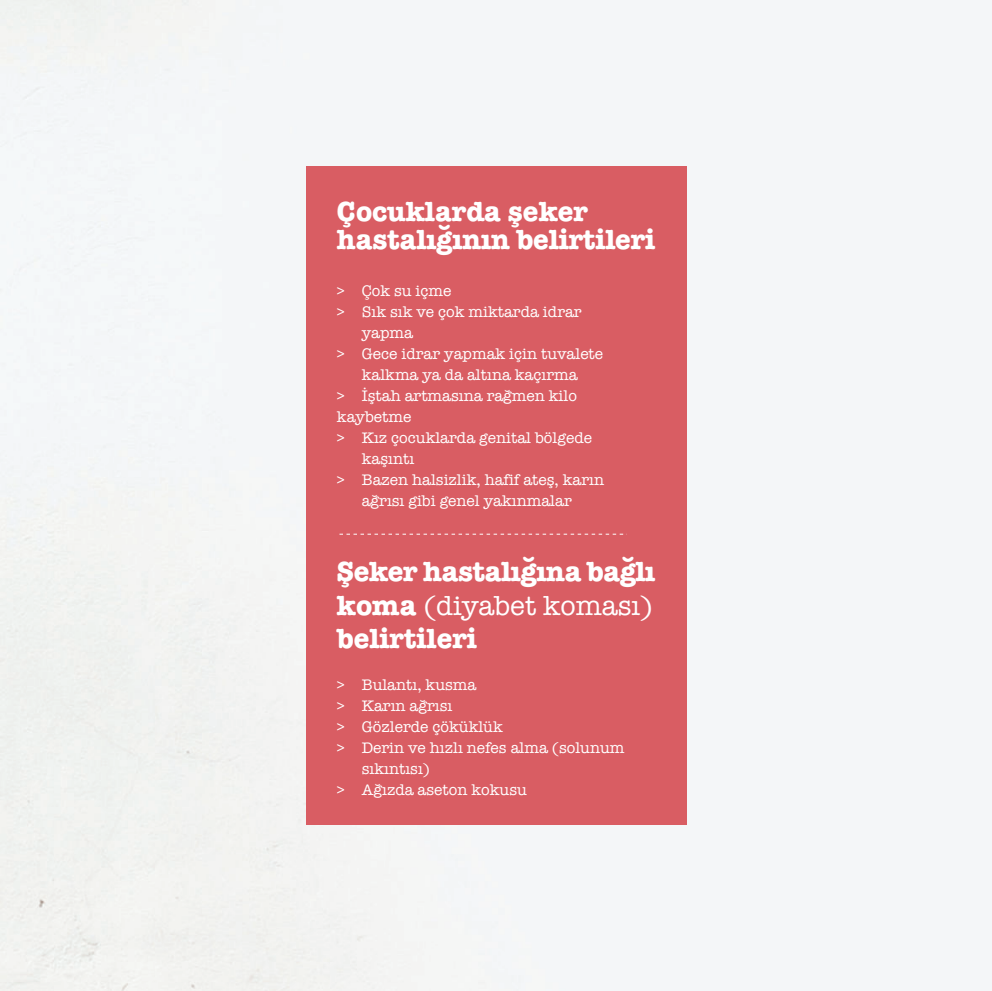
<style>
.page{position:relative;width:992px;height:991px;background:#fff}
.page>*{position:absolute;margin:0;border:0;box-sizing:border-box;transform-origin:0 0}
.t1{font:700 28px/28px "American Type Writer";letter-spacing:-.005em;color:#fff}
.t2{font:28px "American Typewriter";color:#fff}
.t3{font:15.75px "American Typewriter";color:#fff}
.s1{font-family:"American Type Writer";font-weight:700}
</style>
<div class="page">
<div style="left:0;top:0;width:991px;height:990px;background:#f4f6f8"></div>
<div style="left:306px;top:166px;width:380px;height:658px;background:#d95d63"></div>
<svg style="left:339px;top:533px;width:288px;height:1px"></svg>
<h1 class="t1" style="left:337px;top:197px;width:320px">Çocuklarda fleker hastal›¤›n›n belirtileri</h1>
<p class="t3" style="left:337px;top:282px;width:116px">&gt; Çok su içme</p>
<p class="t3" style="left:337px;top:303px;width:246px">&gt; Sık sık ve çok miktarda idrar</p>
<p class="t3" style="left:362px;top:324px;width:53px">yapma</p>
<p class="t3" style="left:337px;top:345px;width:268px">&gt; Gece idrar yapmak için tuvalete</p>
<p class="t3" style="left:362px;top:366px;width:217px">kalkma ya da altına kaçırma</p>
<p class="t3" style="left:337px;top:387px;width:241px">&gt; İştah artmasına rağmen kilo</p>
<p class="t3" style="left:337px;top:408px;width:76px">kaybetme</p>
<p class="t3" style="left:337px;top:429px;width:257px">&gt; Kız çocuklarda genital bölgede</p>
<p class="t3" style="left:362px;top:450px;width:54px">kaşıntı</p>
<p class="t3" style="left:337px;top:471px;width:269px">&gt; Bazen halsizlik, hafif ateş, karın</p>
<p class="t3" style="left:362px;top:492px;width:211px">ağrısı gibi genel yakınmalar</p>
<h1 class="t1" style="left:337px;top:558px;width:320px">fieker hastal›¤›na ba¤l›</h1>
<h1 class="t2" style="left:337px;top:590px;width:317px"><span class="s1">koma</span> (diyabet koması)</h1>
<h1 class="t1" style="left:337px;top:624px;width:142px">belirtileri</h1>
<p class="t3" style="left:337px;top:676px;width:141px">&gt; Bulantı, kusma</p>
<p class="t3" style="left:337px;top:697px;width:117px">&gt; Karın ağrısı</p>
<p class="t3" style="left:337px;top:718px;width:167px">&gt; Gözlerde çöküklük</p>
<p class="t3" style="left:337px;top:739px;width:289px">&gt; Derin ve hızlı nefes alma (solunum</p>
<p class="t3" style="left:362px;top:760px;width:70px">sıkıntısı)</p>
<p class="t3" style="left:337px;top:781px;width:191px">&gt; Ağızda aseton kokusu</p>
</div>
